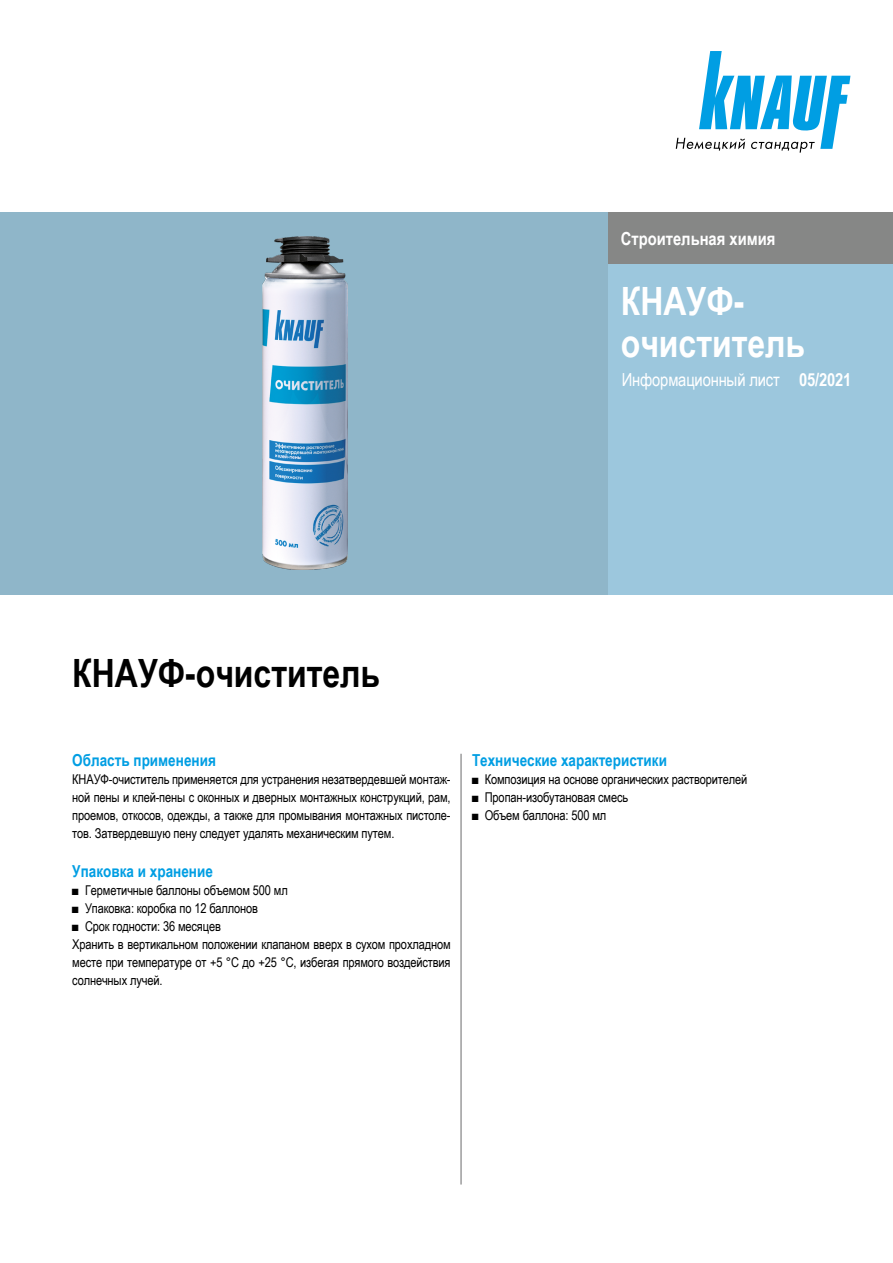
<style>
.page{position:relative;width:893px;height:1263px;background:#fff}
.page>*{position:absolute;margin:0;border:0;box-sizing:border-box;transform-origin:0 0}
.t1{font:700 39px/42px "Arial Narrow";color:#fff}
.t2{font:700 39px "Arial Narrow";color:#000}
.t3{font:18px "Arial Narrow";letter-spacing:-.01em;color:#fff}
.t4{font:700 18px "Arial Narrow";color:#fff}
.t5{font:700 16.5px "Arial Narrow";color:#009ee3}
.t6{font:13.5px/18px "Arial Narrow";letter-spacing:-.01em;color:#000;text-align:justify}
.s1{font-weight:700}
</style>
<div class="page">
<div style="left:0;top:213px;width:608px;height:382px;background:#8fb6c9"></div>
<div style="left:608px;top:213px;width:285px;height:382px;background:#9cc7dd"></div>
<div style="left:608px;top:213px;width:285px;height:51px;background:#868786"></div>
<hr style="left:460px;top:754px;width:2px;height:430px;background:#9c9c9d">
<svg style="left:676px;top:51px;width:174px;height:102px"></svg>
<img style="left:263px;top:236px;width:85px;height:333px">
<h2 class="t4" style="left:621px;top:225px;width:156px">Строительная химия</h2>
<h1 class="t1" style="left:621px;top:278px;width:186px">КНАУФ&shy;очиститель</h1>
<h2 class="t3" style="left:622px;top:366px;width:231px">Информационный лист <span class="s1">05/2021</span></h2>
<h1 class="t2" style="left:72px;top:644px;width:309px">КНАУФ-очиститель</h1>
<p class="t5" style="left:72px;top:747px;width:145px">Область применения</p>
<p class="t6" style="left:72px;top:769px;width:380px">КНАУФ-очиститель применяется для устранения незатвердевшей монтаж&shy;ной пены и клей-пены с оконных и дверных монтажных конструкций, рам, проемов, откосов, одежды, а также для промывания монтажных пистоле&shy;тов. Затвердевшую пену следует удалять механическим путем.</p>
<p class="t5" style="left:72px;top:859px;width:142px">Упаковка и хранение</p>
<p class="t6" style="left:72px;top:881px;width:217px">■ Герметичные баллоны объемом 500 мл</p>
<p class="t6" style="left:72px;top:899px;width:187px">■ Упаковка: коробка по 12 баллонов</p>
<p class="t6" style="left:72px;top:917px;width:380px;text-align:left">■ Срок годности: 36 месяцев<br>Хранить в вертикальном положении клапаном вверх в сухом прохладном месте при температуре от +5 °С до +25 °С, избегая прямого воздействия солнечных лучей.</p>
<p class="t5" style="left:472px;top:747px;width:196px">Технические характеристики</p>
<p class="t6" style="left:472px;top:769px;width:277px">■ Композиция на основе органических растворителей</p>
<p class="t6" style="left:472px;top:787px;width:158px">■ Пропан-изобутановая смесь</p>
<p class="t6" style="left:472px;top:805px;width:136px">■ Объем баллона: 500 мл</p>
</div>
